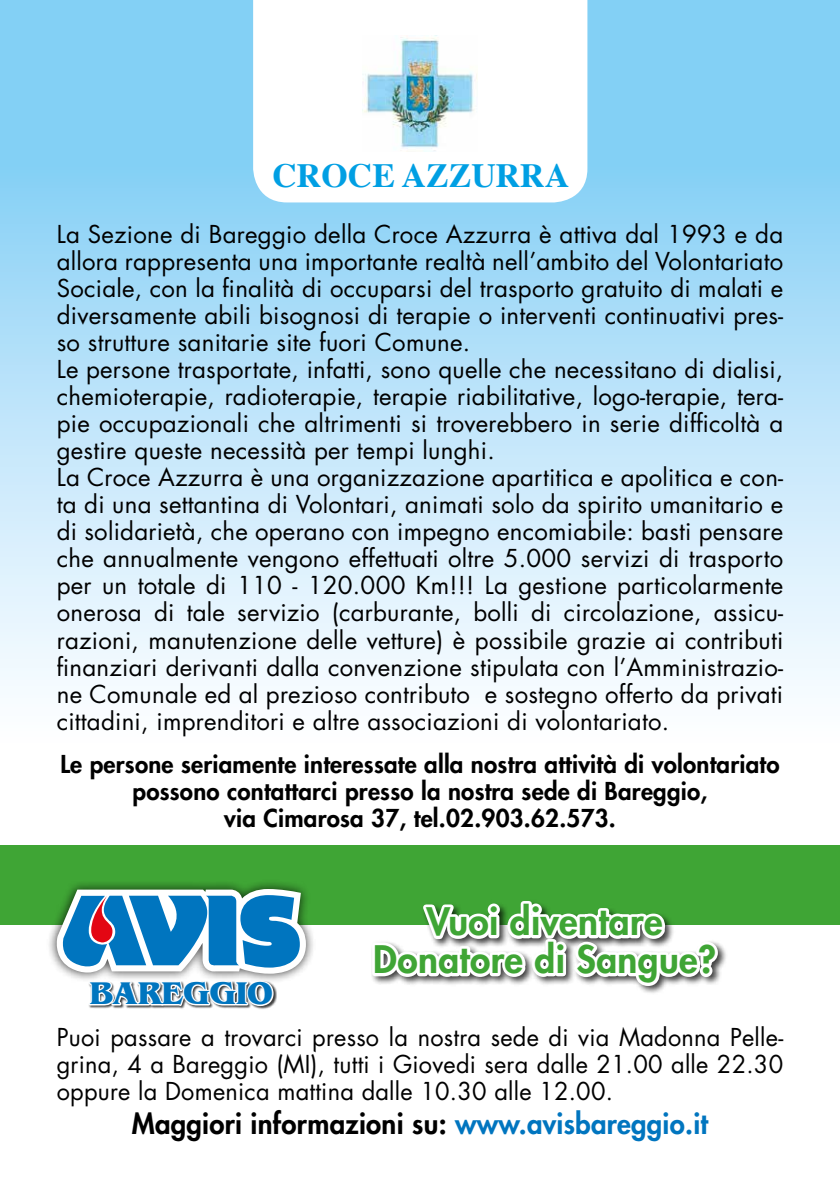
<style>
.page{position:relative;width:840px;height:1191px;background:#fff}
.page>*{position:absolute;margin:0;border:0;box-sizing:border-box;transform-origin:0 0}
.t1{font:800 37px/38px "Futura Std";letter-spacing:.01em;color:#3fa535;text-align:center}
.t2{font:700 33.8px "Times";color:#009fe3}
.t3{font:700 32.8px "Benguiat Std";color:#0075bf}
.t4{font:800 28px "Futura Std";letter-spacing:.01em;color:#000}
.t5{font:24px/27px "Futura Std";letter-spacing:.01em;color:#000}
.t6{font:800 24px/27px "Futura Std";letter-spacing:.01em;color:#000;text-align:center}
.s1{color:#0075bf}
</style>
<div class="page">
<div style="left:0;top:0;width:839px;height:748px;background:linear-gradient(to bottom,#6fc8f3,#fffeff)"></div>
<div style="left:0;top:845px;width:839px;height:79px;background:#3fa535"></div>
<svg style="left:253px;top:0;width:334px;height:202px"></svg>
<img style="left:362px;top:35px;width:115px;height:116px">
<div style="left:47px;top:879px;width:269px;height:104px;background:#000;opacity:.75"></div>
<svg style="left:51px;top:889px;width:737px;height:120px"></svg>
<h2 class="t2" style="left:272px;top:143px;width:298px">CROCE AZZURRA</h2>
<p class="t5" style="left:57px;top:221px;width:727px">La Sezione di Bareggio della Croce Azzurra è attiva dal 1993 e da allora rappresenta una importante realtà nell’ambito del Volontariato Sociale, con la finalità di occuparsi del trasporto gratuito di malati e diversamente abili bisognosi di terapie o interventi continuativi pres&shy;so strutture sanitarie site fuori Comune.<br>Le persone trasportate, infatti, sono quelle che necessitano di dialisi, chemioterapie, radioterapie, terapie riabilitative, logo-terapie, tera&shy;pie occupazionali che altrimenti si troverebbero in serie difficoltà a gestire queste necessità per tempi lunghi.<br>La Croce Azzurra è una organizzazione apartitica e apolitica e con&shy;ta di una settantina di Volontari, animati solo da spirito umanitario e di solidarietà, che operano con impegno encomiabile: basti pensare che annualmente vengono effettuati oltre 5.000 servizi di trasporto per un totale di 110 - 120.000 Km!!! La gestione particolarmente onerosa di tale servizio (carburante, bolli di circolazione, assicu&shy;razioni, manutenzione delle vetture) è possibile grazie ai contributi finanziari derivanti dalla convenzione stipulata con l’Amministrazio&shy;ne Comunale ed al prezioso contributo e sostegno offerto da privati cittadini, imprenditori e altre associazioni di volontariato.</p>
<p class="t6" style="left:60px;top:750px;width:720px">Le persone seriamente interessate alla nostra attività di volontariato possono contattarci presso la nostra sede di Bareggio,<br>via Cimarosa 37, tel.02.903.62.573.</p>
<h3 class="t3" style="left:90px;top:974px;width:185px">BAREGGIO</h3>
<h1 class="t1" style="left:373px;top:902px;width:344px">Vuoi diventare<br>Donatore di Sangue?</h1>
<p class="t5" style="left:57px;top:1024px;width:727px;text-align:justify">Puoi passare a trovarci presso la nostra sede di via Madonna Pelle&shy;grina, 4 a Bareggio (MI), tutti i Giovedi sera dalle 21.00 alle 22.30 oppure la Domenica mattina dalle 10.30 alle 12.00.</p>
<p class="t4" style="left:132px;top:1106px;width:577px">Maggiori informazioni su: <span class="s1">www.avisbareggio.it</span></p>
</div>
